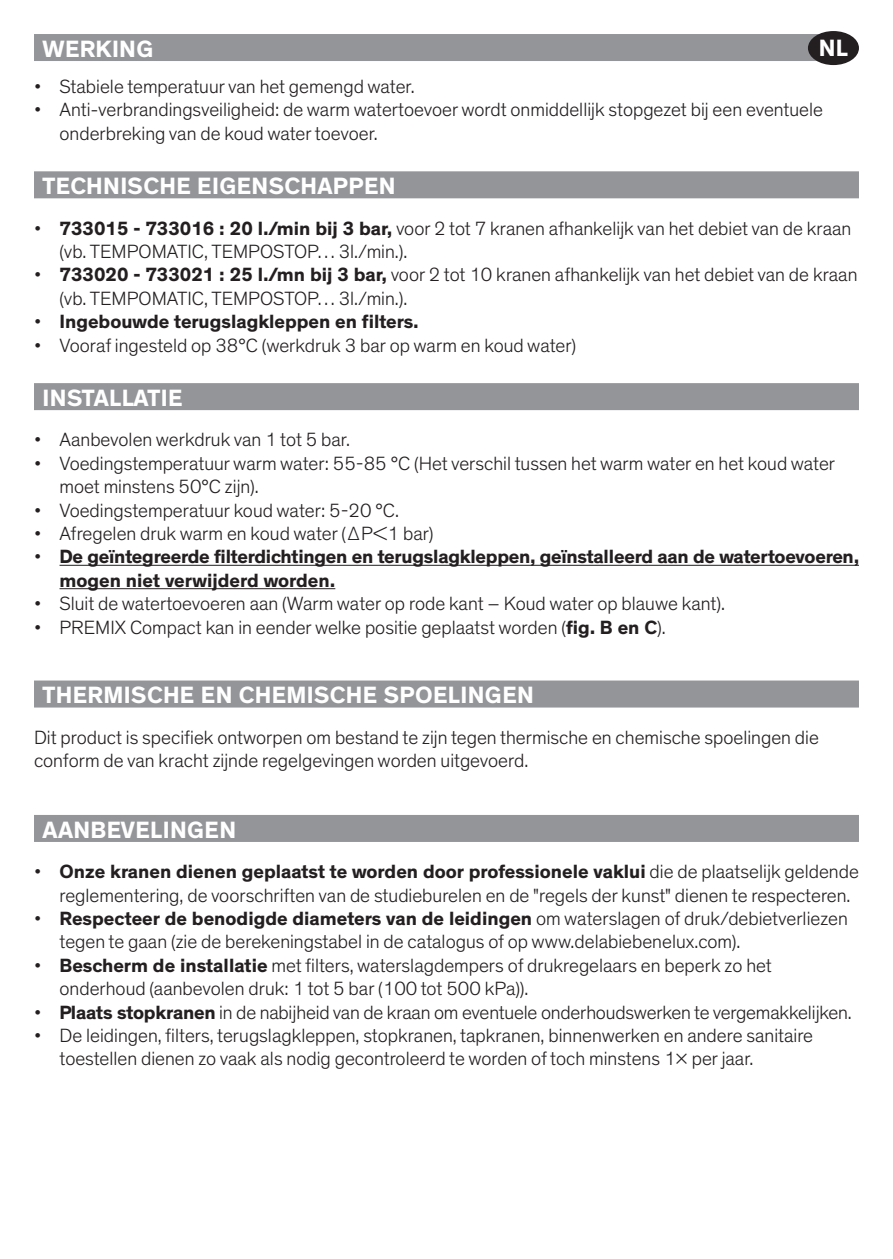
<style>
.page{position:relative;width:893px;height:1259px;background:#fff}
.page>*{position:absolute;margin:0;border:0;box-sizing:border-box;transform-origin:0 0}
.t1{font:700 24px "Theinhardt";letter-spacing:.015em;color:#fff}
.t2{font:300 19.5px/23.4px "Theinhardt";color:#231f20}
.t3{font:700 19.5px/23.4px "Theinhardt";letter-spacing:-.01em;color:#231f20}
.s1{font-weight:700}
.s2{font-weight:300}
</style>
<div class="page">
<div style="left:34px;top:34px;width:808px;height:27px;background:#939598"></div>
<div style="left:34px;top:171px;width:825px;height:27px;background:#939598"></div>
<div style="left:34px;top:383px;width:825px;height:27px;background:#939598"></div>
<hr style="left:60px;top:565px;width:799px;height:1px;background:#231f20">
<hr style="left:60px;top:588px;width:275px;height:1px;background:#231f20">
<div style="left:808px;top:31px;width:51px;height:34px;background:#231f20;border-radius:50%"></div>
<div style="left:34px;top:680px;width:825px;height:27px;background:#939598"></div>
<div style="left:34px;top:815px;width:825px;height:27px;background:#939598"></div>
<p class="t1" style="left:819px;top:33px;width:31px">NL</p>
<p class="t1" style="left:43px;top:34px;width:112px">WERKING</p>
<p class="t2" style="left:34px;top:75px;width:382px">• Stabiele temperatuur van het gemengd water.</p>
<p class="t2" style="left:60px;top:98px;width:765px;text-indent:-26px">• Anti-verbrandingsveiligheid: de warm watertoevoer wordt onmiddellijk stopgezet bij een eventuele onderbreking van de koud water toevoer.</p>
<p class="t1" style="left:43px;top:171px;width:354px">TECHNISCHE EIGENSCHAPPEN</p>
<p class="t2" style="left:60px;top:217px;width:793px;text-indent:-26px">• <span class="s1">733015 - 733016 : 20 l./min bij 3 bar,</span> voor 2 tot 7 kranen afhankelijk van het debiet van de kraan (vb. TEMPOMATIC, TEMPOSTOP… 3l./min.).</p>
<p class="t2" style="left:60px;top:263px;width:799px;text-indent:-26px">• <span class="s1">733020 - 733021 : 25 l./mn bij 3 bar,</span> voor 2 tot 10 kranen afhankelijk van het debiet van de kraan (vb. TEMPOMATIC, TEMPOSTOP… 3l./min.).</p>
<p class="t3" style="left:34px;top:310px;width:386px"><span class="s2">•</span> Ingebouwde terugslagkleppen en filters.</p>
<p class="t2" style="left:34px;top:334px;width:544px">• Vooraf ingesteld op 38°C (werkdruk 3 bar op warm en koud water)</p>
<p class="t1" style="left:43px;top:383px;width:141px">INSTALLATIE</p>
<p class="t2" style="left:34px;top:428px;width:318px">• Aanbevolen werkdruk van 1 tot 5 bar.</p>
<p class="t2" style="left:60px;top:452px;width:777px;text-indent:-26px">• Voedingstemperatuur warm water: 55-85 °C (Het verschil tussen het warm water en het koud water moet minstens 50°C zijn).</p>
<p class="t2" style="left:34px;top:498px;width:366px">• Voedingstemperatuur koud water: 5-20 °C.</p>
<p class="t2" style="left:34px;top:522px;width:401px">• Afregelen druk warm en koud water (ΔP&lt;1 bar)</p>
<p class="t3" style="left:60px;top:545px;width:801px;text-indent:-26px"><span class="s2">•</span> De geïntegreerde filterdichtingen en terugslagkleppen, geïnstalleerd aan de watertoevoeren, mogen niet verwijderd worden.</p>
<p class="t2" style="left:34px;top:592px;width:693px">• Sluit de watertoevoeren aan (Warm water op rode kant – Koud water op blauwe kant).</p>
<p class="t2" style="left:34px;top:615px;width:633px">• PREMIX Compact kan in eender welke positie geplaatst worden (<span class="s1">fig. B en C</span>).</p>
<p class="t1" style="left:43px;top:680px;width:493px">THERMISCHE EN CHEMISCHE SPOELINGEN</p>
<p class="t2" style="left:34px;top:726px;width:786px">Dit product is specifiek ontworpen om bestand te zijn tegen thermische en chemische spoelingen die conform de van kracht zijnde regelgevingen worden uitgevoerd.</p>
<p class="t1" style="left:43px;top:814px;width:195px">AANBEVELINGEN</p>
<p class="t2" style="left:60px;top:860px;width:801px;text-indent:-26px">• <span class="s1">Onze kranen dienen geplaatst te worden door professionele vaklui</span> die de plaatselijk geldende reglementering, de voorschriften van de studieburelen en de "regels der kunst" dienen te respecteren.</p>
<p class="t2" style="left:60px;top:907px;width:790px;text-indent:-26px">• <span class="s1">Respecteer de benodigde diameters van de leidingen</span> om waterslagen of druk/debietverliezen tegen te gaan (zie de berekeningstabel in de catalogus of op www.delabiebenelux.com).</p>
<p class="t2" style="left:60px;top:953px;width:714px;text-indent:-26px">• <span class="s1">Bescherm de installatie</span> met filters, waterslagdempers of drukregelaars en beperk zo het onderhoud (aanbevolen druk: 1 tot 5 bar (100 tot 500 kPa)).</p>
<p class="t2" style="left:34px;top:1000px;width:819px">• <span class="s1">Plaats stopkranen</span> in de nabijheid van de kraan om eventuele onderhoudswerken te vergemakkelijken.</p>
<p class="t2" style="left:60px;top:1024px;width:755px;text-indent:-26px">• De leidingen, filters, terugslagkleppen, stopkranen, tapkranen, binnenwerken en andere sanitaire toestellen dienen zo vaak als nodig gecontroleerd te worden of toch minstens 1x per jaar.</p>
</div>
